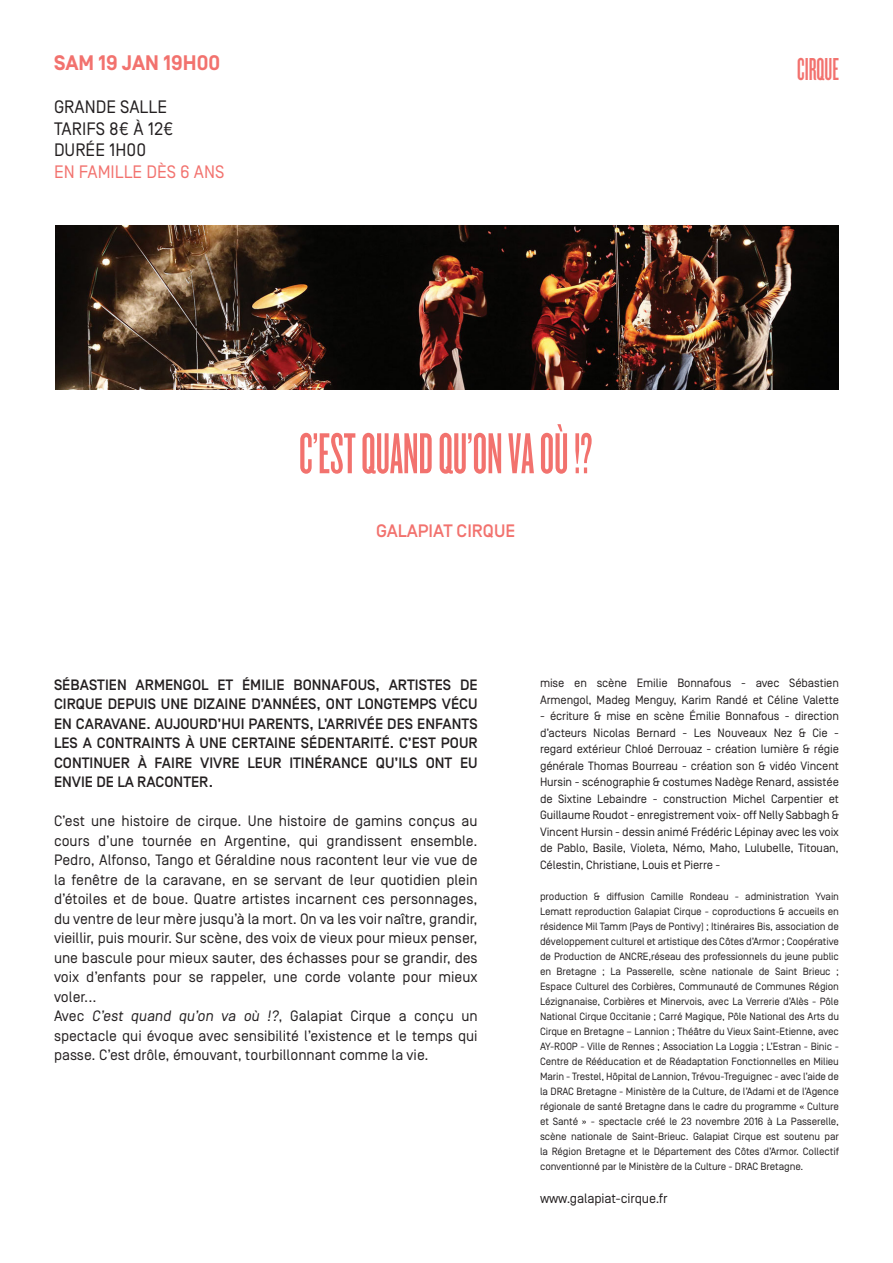
<style>
.page{position:relative;width:893px;height:1263px;background:#fff}
.page>*{position:absolute;margin:0;border:0;box-sizing:border-box;transform-origin:0 0}
.t1{font:60px "Knockout SALINS Medium";color:#f2726e}
.t2{font:33px "Knockout SALINS Medium";color:#f2726e}
.t3{font:700 21px "Simplon BP";color:#f2726e}
.t4{font:18px "Simplon BP Regular";color:#231f20}
.t5{font:18px "Simplon BP Regular";color:#f2726e}
.t6{font:500 18px "Simplon BP";color:#f2726e}
.t7{font:15px/19.5px "Simplon BP Regular";color:#231f20;text-align:justify}
.t8{font:500 15px/19.5px "Simplon BP";color:#231f20;text-align:justify}
.t9{font:13.5px "Simplon BP Regular";letter-spacing:-.01em;color:#231f20}
.t10{font:12px/16.5px "Simplon BP Regular";letter-spacing:-.01em;color:#231f20}
.t11{font:10.5px/15px "Simplon BP Regular";letter-spacing:-.01em;color:#231f20;text-align:justify}
</style>
<div class="page">
<img style="left:56px;top:225px;width:783px;height:165px">
<p class="t3" style="left:54px;top:50px;width:168px">SAM 19 JAN 19H00</p>
<p class="t4" style="left:54px;top:96px;width:115px">GRANDE SALLE</p>
<p class="t4" style="left:54px;top:118px;width:121px">TARIFS 8€ À 12€</p>
<p class="t4" style="left:54px;top:140px;width:94px">DURÉE 1H00</p>
<p class="t5" style="left:54px;top:161px;width:172px">EN FAMILLE DÈS 6 ANS</p>
<p class="t1" style="left:299px;top:424px;width:295px">C’EST QUAND QU’ON VA OÙ !?</p>
<p class="t6" style="left:376px;top:521px;width:141px">GALAPIAT CIRQUE</p>
<p class="t2" style="left:797px;top:53px;width:43px">CIRQUE</p>
<p class="t8" style="left:54px;top:675px;width:425px">SÉBASTIEN ARMENGOL ET ÉMILIE BONNAFOUS, ARTISTES DE CIRQUE DEPUIS UNE DIZAINE D’ANNÉES, ONT LONGTEMPS VÉCU EN CARAVANE. AUJOURD’HUI PARENTS, L’ARRIVÉE DES ENFANTS LES A CONTRAINTS À UNE CERTAINE SÉDENTARITÉ. C’EST POUR CONTINUER À FAIRE VIVRE LEUR ITINÉRANCE QU’ILS ONT EU ENVIE DE LA RACONTER.</p>
<p class="t7" style="left:54px;top:811px;width:425px">C’est une histoire de cirque. Une histoire de gamins conçus au cours d’une tournée en Argentine, qui grandissent ensemble.<br>Pedro, Alfonso, Tango et Géraldine nous racontent leur vie vue de la fenêtre de la caravane, en se servant de leur quotidien plein d’étoiles et de boue. Quatre artistes incarnent ces personnages, du ventre de leur mère jusqu’à la mort. On va les voir naître, grandir, vieillir, puis mourir. Sur scène, des voix de vieux pour mieux penser, une bascule pour mieux sauter, des échasses pour se grandir, des voix d’enfants pour se rappeler, une corde volante pour mieux voler...</p>
<p class="t7" style="left:54px;top:1006px;width:425px">Avec C’est quand qu’on va où !?, Galapiat Cirque a conçu un spectacle qui évoque avec sensibilité l’existence et le temps qui passe. C’est drôle, émouvant, tourbillonnant comme la vie.</p>
<p class="t10" style="left:540px;top:675px;width:300px">mise en scène Emilie Bonnafous - avec Sébastien<br>Armengol, Madeg Menguy, Karim Randé et Céline Valette</p>
<p class="t10" style="left:540px;top:708px;width:300px;text-align:justify">- écriture &amp; mise en scène Émilie Bonnafous - direction d’acteurs Nicolas Bernard - Les Nouveaux Nez &amp; Cie - regard extérieur Chloé Derrouaz - création lumière &amp; régie générale Thomas Bourreau - création son &amp; vidéo Vincent Hursin - scénographie &amp; costumes Nadège Renard, assistée de Sixtine Lebaindre - construction Michel Carpentier et Guillaume Roudot - enregistrement voix- off Nelly Sabbagh &amp; Vincent Hursin - dessin animé Frédéric Lépinay avec les voix de Pablo, Basile, Violeta, Némo, Maho, Lulubelle, Titouan, Célestin, Christiane, Louis et Pierre -</p>
<p class="t11" style="left:540px;top:889px;width:300px">production &amp; diffusion Camille Rondeau - administration Yvain Lematt reproduction Galapiat Cirque - coproductions &amp; accueils en résidence Mil Tamm (Pays de Pontivy) ; Itinéraires Bis, association de développement culturel et artistique des Côtes d’Armor ; Coopérative de Production de ANCRE,réseau des professionnels du jeune public en Bretagne ; La Passerelle, scène nationale de Saint Brieuc ; Espace Culturel des Corbières, Communauté de Communes Région Lézignanaise, Corbières et Minervois, avec La Verrerie d’Alès - Pôle National Cirque Occitanie ; Carré Magique, Pôle National des Arts du Cirque en Bretagne – Lannion ; Théâtre du Vieux Saint-Etienne, avec AY-ROOP - Ville de Rennes ; Association La Loggia ; L’Estran - Binic - Centre de Rééducation et de Réadaptation Fonctionnelles en Milieu Marin - Trestel, Hôpital de Lannion, Trévou-Treguignec - avec l’aide de la DRAC Bretagne - Ministère de la Culture, de l’Adami et de l’Agence régionale de santé Bretagne dans le cadre du programme « Culture et Santé » - spectacle créé le 23 novembre 2016 à La Passerelle, scène nationale de Saint-Brieuc. Galapiat Cirque est soutenu par la Région Bretagne et le Département des Côtes d’Armor. Collectif conventionné par le Ministère de la Culture - DRAC Bretagne.</p>
<p class="t9" style="left:540px;top:1191px;width:129px">www.galapiat-cirque.fr</p>
</div>
